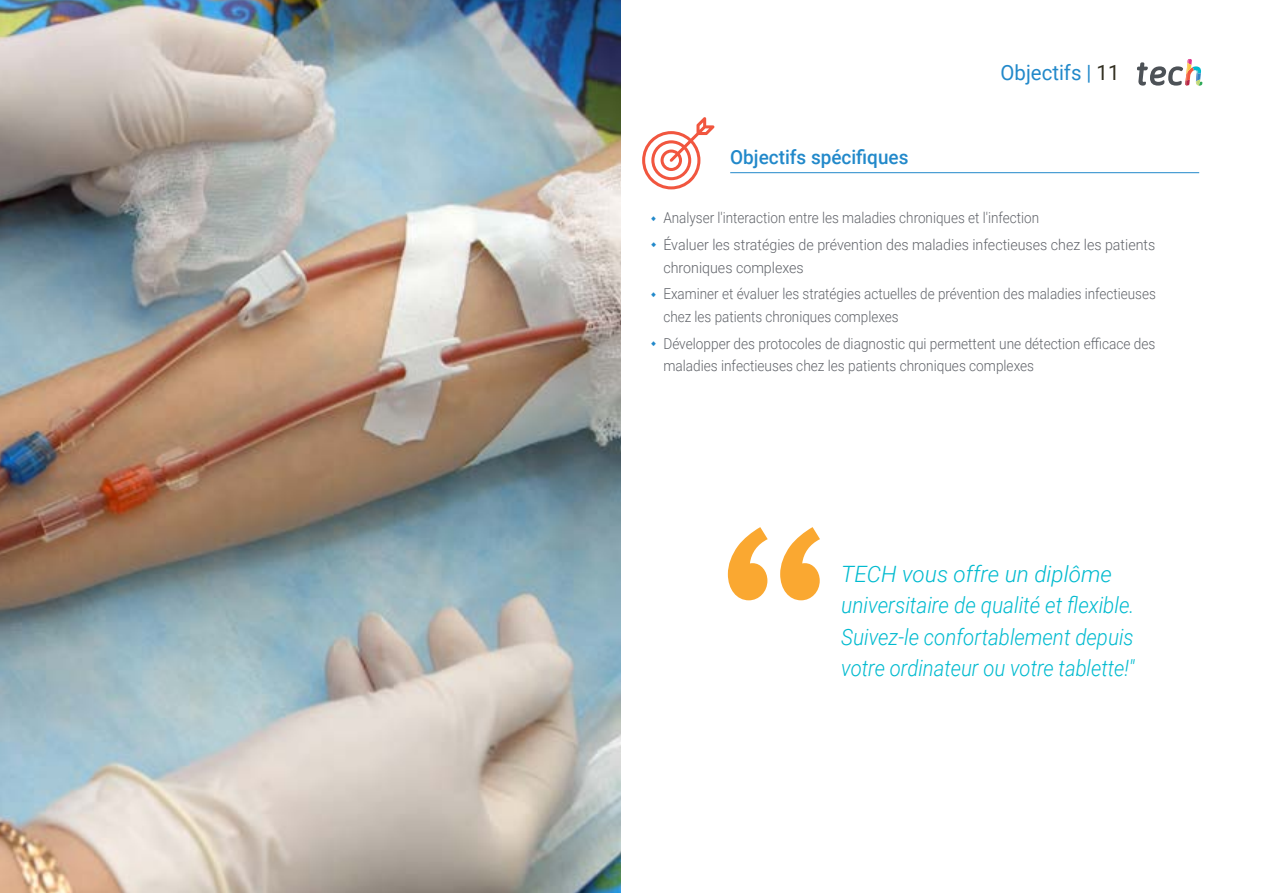
<style>
.page{position:relative;width:1263px;height:893px;background:#fff}
.page>*{position:absolute;margin:0;border:0;box-sizing:border-box;transform-origin:0 0}
.t1{font:italic 300 22.5px/31.5px "Roboto";color:#00bacf}
.t2{font:21px "Roboto";color:#2289ca}
.t3{font:500 19.5px "Roboto";color:#2289ca}
.t4{font:300 15px/26.7px "Roboto";color:#61646a;scale:.9 1}
.t5{font:300 15px/26.7px "Roboto";color:#61646a;scale:.95 1}
.t6{font:300 15px "Roboto";color:#61646a;scale:.91 1}
.s1{color:#312e20}
</style>
<div class="page">
<hr style="left:730px;top:172px;width:469px;height:1px;background:#2289ca">
<svg style="left:642px;top:117px;width:72px;height:72px"></svg>
<img style="left:0;top:0;width:621px;height:893px">
<svg style="left:728px;top:527px;width:92px;height:73px"></svg>
<svg style="left:1137px;top:59px;width:65px;height:27px"></svg>
<h3 class="t3" style="left:730px;top:144px;width:180px">Objectifs spécifiques</h3>
<h2 class="t2" style="left:1000px;top:57px;width:120px">Objectifs | <span class="s1">11</span></h2>
<p class="t4" style="left:663px;top:204px;width:548px">Analyser l'interaction entre les maladies chroniques et l'infection<br>Évaluer les stratégies de prévention des maladies infectieuses chez les patients</p>
<p class="t5" style="left:663px;top:253px;width:520px">chroniques complexes<br>Examiner et évaluer les stratégies actuelles de prévention des maladies infectieuses</p>
<p class="t4" style="left:663px;top:303px;width:548px">chez les patients chroniques complexes<br>Développer des protocoles de diagnostic qui permettent une détection efficace des</p>
<p class="t6" style="left:663px;top:355px;width:409px">maladies infectieuses chez les patients chroniques complexes</p>
<h1 class="t1" style="left:841px;top:557px;width:295px">TECH vous offre un diplôme universitaire de qualité et flexible.<br>Suivez-le confortablement depuis votre ordinateur ou votre tablette!"</h1>
</div>
